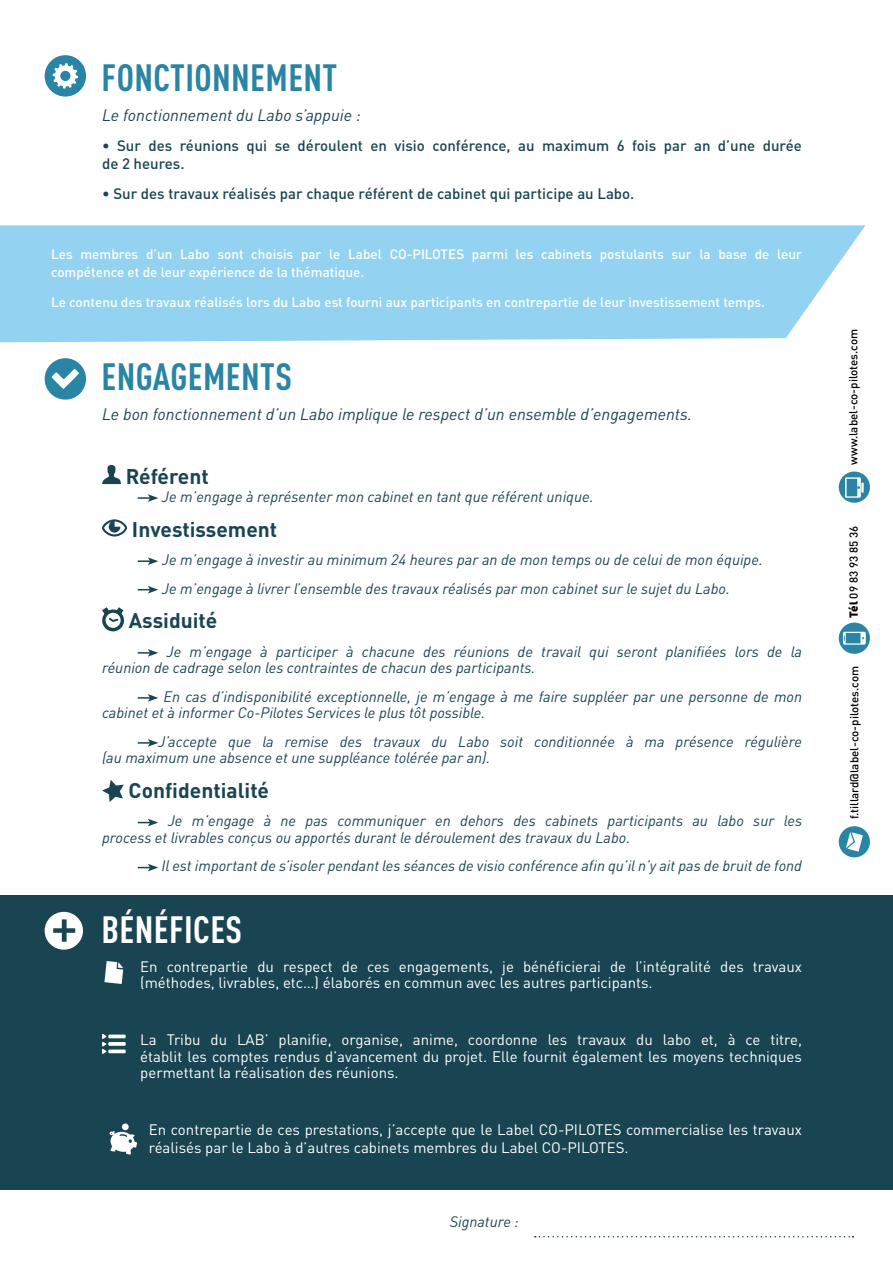
<style>
.page{position:relative;width:893px;height:1263px;background:#fff}
.page>*{position:absolute;margin:0;border:0;box-sizing:border-box;transform-origin:0 0}
.t1{font:700 condensed 37.5px "DIN Pro";letter-spacing:.01em;color:#2a85a4}
.t2{font:700 condensed 37.5px "DIN Pro";letter-spacing:.01em;color:#fff}
.t3{font:700 21px "DIN Pro";color:#194452}
.t4{font:italic 16.5px "DIN Pro";color:#194452}
.t5{font:italic 15px/16.5px "DIN Pro";color:#194452}
.t6{font:15px/16.5px "DIN Pro";color:#fff}
.t7{font:500 15px/18px "DIN Pro";color:#194452}
.t8{font:500 13.5px/18px "DIN Pro";color:#fff}
.t9{font:500 11.55px "DIN Pro";color:#000}
.s1{font-weight:900}
</style>
<div class="page">
<div style="left:839px;top:623px;width:31px;height:31px;background:#2a85a4;border-radius:50%"></div>
<svg style="left:843px;top:632px;width:23px;height:13px"></svg>
<div style="left:839px;top:471px;width:31px;height:32px;background:#2a85a4;border-radius:50%"></div>
<svg style="left:845px;top:477px;width:19px;height:21px"></svg>
<div style="left:839px;top:826px;width:31px;height:31px;background:#2a85a4;border-radius:50%"></div>
<svg style="left:846px;top:832px;width:17px;height:20px"></svg>
<div style="left:0;top:225px;width:865px;height:117px;background:#94d2f1"></div>
<div style="left:0;top:895px;width:893px;height:294px;background:#194452"></div>
<svg style="left:102px;top:465px;width:19px;height:19px"></svg>
<svg style="left:138px;top:494px;width:20px;height:8px"></svg>
<svg style="left:102px;top:519px;width:25px;height:17px"></svg>
<svg style="left:138px;top:557px;width:20px;height:8px"></svg>
<svg style="left:138px;top:586px;width:20px;height:7px"></svg>
<svg style="left:102px;top:607px;width:22px;height:24px"></svg>
<svg style="left:138px;top:649px;width:20px;height:8px"></svg>
<svg style="left:138px;top:694px;width:20px;height:8px"></svg>
<svg style="left:138px;top:739px;width:20px;height:8px"></svg>
<svg style="left:102px;top:780px;width:22px;height:22px"></svg>
<svg style="left:138px;top:819px;width:20px;height:7px"></svg>
<svg style="left:138px;top:864px;width:20px;height:7px"></svg>
<div style="left:45px;top:55px;width:41px;height:42px;background:#2a85a4;border-radius:50%"></div>
<svg style="left:53px;top:63px;width:25px;height:26px"></svg>
<div style="left:45px;top:358px;width:41px;height:42px;background:#2a85a4;border-radius:50%"></div>
<svg style="left:52px;top:369px;width:27px;height:20px"></svg>
<svg style="left:45px;top:912px;width:38px;height:38px"></svg>
<svg style="left:104px;top:961px;width:19px;height:23px"></svg>
<svg style="left:102px;top:1034px;width:24px;height:20px"></svg>
<svg style="left:109px;top:1131px;width:28px;height:23px"></svg>
<div style="left:122px;top:1123px;width:7px;height:7px;background:#fff;border-radius:3px"></div>
<svg style="left:535px;top:1236px;width:318px;height:1px"></svg>
<h1 class="t1" style="left:102px;top:49px;width:237px">FONCTIONNEMENT</h1>
<p class="t4" style="left:102px;top:102px;width:260px">Le fonctionnement du Labo s’appuie :</p>
<p class="t7" style="left:102px;top:135px;width:701px">• Sur des réunions qui se déroulent en visio conférence, au maximum 6 fois par an d’une durée de 2 heures.</p>
<p class="t7" style="left:102px;top:183px;width:534px">• Sur des travaux réalisés par chaque référent de cabinet qui participe au Labo.</p>
<p class="t8" style="left:51px;top:244px;width:752px">Les membres d’un Labo sont choisis par le Label CO-PILOTES parmi les cabinets postulants sur la base de leur compétence et de leur expérience de la thématique.</p>
<p class="t8" style="left:51px;top:292px;width:715px">Le contenu des travaux réalisés lors du Labo est fourni aux participants en contrepartie de leur investissement temps.</p>
<h1 class="t1" style="left:101px;top:348px;width:192px">ENGAGEMENTS</h1>
<p class="t4" style="left:102px;top:401px;width:592px">Le bon fonctionnement d’un Labo implique le respect d’un ensemble d’engagements.</p>
<h2 class="t3" style="left:126px;top:459px;width:84px">Référent</h2>
<p class="t5" style="left:162px;top:487px;width:433px">Je m’engage à représenter mon cabinet en tant que référent unique.</p>
<h2 class="t3" style="left:132px;top:511px;width:147px">Investissement</h2>
<p class="t5" style="left:162px;top:544px;width:602px;line-height:28.5px">Je m’engage à investir au minimum 24 heures par an de mon temps ou de celui de mon équipe.<br>Je m’engage à livrer l’ensemble des travaux réalisés par mon cabinet sur le sujet du Labo.</p>
<h2 class="t3" style="left:129px;top:603px;width:90px">Assiduité</h2>
<p class="t5" style="left:102px;top:642px;width:701px;text-indent:65px">Je m’engage à participer à chacune des réunions de travail qui seront planifiées lors de la réunion de cadrage selon les contraintes de chacun des participants.</p>
<p class="t5" style="left:102px;top:687px;width:701px;text-indent:61px">En cas d’indisponibilité exceptionnelle, je m’engage à me faire suppléer par une personne de mon cabinet et à informer Co-Pilotes Services le plus tôt possible.</p>
<p class="t5" style="left:102px;top:732px;width:701px;text-indent:56px">J’accepte que la remise des travaux du Labo soit conditionnée à ma présence régulière (au maximum une absence et une suppléance tolérée par an).</p>
<h2 class="t3" style="left:129px;top:773px;width:142px">Confidentialité</h2>
<p class="t5" style="left:102px;top:811px;width:701px;text-indent:66px">Je m’engage à ne pas communiquer en dehors des cabinets participants au labo sur les process et livrables conçus ou apportés durant le déroulement des travaux du Labo.</p>
<p class="t5" style="left:161px;top:856px;width:642px">Il est important de s’isoler pendant les séances de visio conférence afin qu’il n’y ait pas de bruit de fond</p>
<h1 class="t2" style="left:102px;top:902px;width:142px">BÉNÉFICES</h1>
<p class="t6" style="left:140px;top:957px;width:663px">En contrepartie du respect de ces engagements, je bénéficierai de l’intégralité des travaux (méthodes, livrables, etc…) élaborés en commun avec les autres participants.</p>
<p class="t6" style="left:140px;top:1030px;width:663px;text-align:justify">La Tribu du LAB’ planifie, organise, anime, coordonne les travaux du labo et, à ce titre, établit les comptes rendus d’avancement du projet. Elle fournit également les moyens techniques permettant la réalisation des réunions.</p>
<p class="t6" style="left:149px;top:1119px;width:655px;line-height:17.9px">En contrepartie de ces prestations, j’accepte que le Label CO-PILOTES commercialise les travaux réalisés par le Labo à d’autres cabinets membres du Label CO-PILOTES.</p>
<p class="t5" style="left:450px;top:1211px;width:71px">Signature :</p>
<p class="t9" style="left:844px;top:465px;width:137px;rotate:-90deg">www.label-co-pilotes.com</p>
<p class="t9" style="left:844px;top:618px;width:93px;rotate:-90deg"><span class="s1">Tél</span> 09 83 93 85 36</p>
<p class="t9" style="left:845px;top:819px;width:155px;rotate:-90deg">f.tillard@label-co-pilotes.com</p>
</div>
